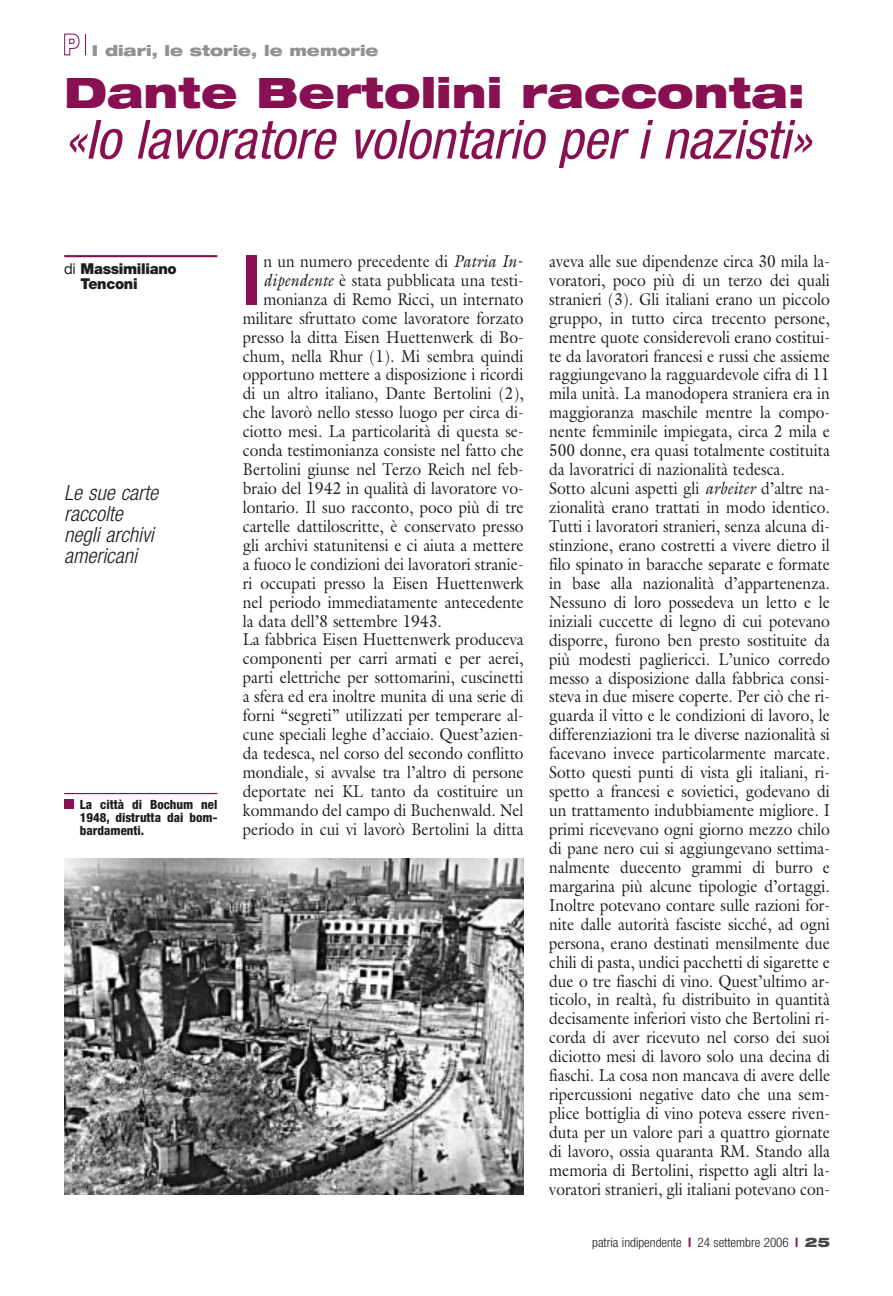
<style>
.page{position:relative;width:893px;height:1296px;background:#fff}
.page>*{position:absolute;margin:0;border:0;box-sizing:border-box;transform-origin:0 0}
.t1{font:800 condensed 69px "Helvetica Neue";color:#880f50;scale:.9 1}
.t2{font:italic condensed 54px "Helvetica Neue";color:#880f50}
.t3{font:900 expanded 42px "Helvetica Neue";color:#880f50}
.t4{font:italic 300 condensed 21px/21px "Helvetica Neue";color:#1c1f20}
.t5{font:17.25px/18.9px "Galliard";color:#1c1f20;scale:.9 1}
.t6{font:900 expanded 15px "Helvetica Neue";color:#909293}
.t7{font:900 15px/15px "Helvetica Neue";letter-spacing:-.02em;color:#1c1f20}
.t8{font:300 condensed 13.2px "Helvetica Neue";color:#1c1f20}
.t9{font:800 condensed 12.75px/12.8px "Helvetica Neue";color:#1c1f20;text-align:justify}
.s1{font-weight:400}
.s2{font-style:italic}
.s3{font-weight:700;color:#880f50}
.s4{font-weight:900;font-stretch:expanded;color:#47494a}
</style>
<div class="page">
<svg style="left:64px;top:33px;width:22px;height:23px"></svg>
<img style="left:64px;top:859px;width:459px;height:336px">
<hr style="left:64px;top:793px;width:153px;height:1px;background:#880f50">
<div style="left:64px;top:800px;width:9px;height:9px;background:#880f50"></div>
<hr style="left:64px;top:255px;width:153px;height:2px;background:#880f50">
<p class="t6" style="left:92px;top:45px;width:288px">I diari, le storie, le memorie</p>
<h3 class="t3" style="left:64px;top:77px;width:742px">Dante Bertolini racconta:</h3>
<h2 class="t2" style="left:64px;top:120px;width:748px">«Io lavoratore volontario per i nazisti»</h2>
<p class="t7" style="left:81px;top:263px;width:98px;text-indent:-16px"><span class="s1">di</span> Massimiliano<br>Tenconi</p>
<p class="t4" style="left:64px;top:484px;width:95px">Le sue carte raccolte negli archivi americani</p>
<p class="t9" style="left:80px;top:799px;width:139px">La città di Bochum nel 1948, distrutta dai bom&shy;bardamenti.</p>
<h1 class="t1" style="left:243px;top:255px;width:21px">I</h1>
<p class="t5" style="left:263px;top:253px;width:289px">n un numero precedente di <span class="s2">Patria In-</span></p>
<p class="t5" style="left:263px;top:272px;width:291px"><span class="s2">dipendente</span> è stata pubblicata una testi-</p>
<p class="t5" style="left:263px;top:291px;width:291px">monianza di Remo Ricci, un internato</p>
<p class="t5" style="left:243px;top:310px;width:313px">militare sfruttato come lavoratore forzato</p>
<p class="t5" style="left:243px;top:329px;width:313px">presso la ditta Eisen Huettenwerk di Bo-</p>
<p class="t5" style="left:243px;top:348px;width:313px">chum, nella Rhur (1). Mi sembra quindi</p>
<p class="t5" style="left:243px;top:367px;width:313px">opportuno mettere a disposizione i ricordi</p>
<p class="t5" style="left:243px;top:386px;width:313px">di un altro italiano, Dante Bertolini (2),</p>
<p class="t5" style="left:243px;top:405px;width:313px">che lavorò nello stesso luogo per circa di-</p>
<p class="t5" style="left:243px;top:424px;width:313px">ciotto mesi. La particolarità di questa se-</p>
<p class="t5" style="left:243px;top:443px;width:313px">conda testimonianza consiste nel fatto che</p>
<p class="t5" style="left:243px;top:462px;width:313px">Bertolini giunse nel Terzo Reich nel feb-</p>
<p class="t5" style="left:243px;top:480px;width:313px">braio del 1942 in qualità di lavoratore vo-</p>
<p class="t5" style="left:243px;top:499px;width:313px">lontario. Il suo racconto, poco più di tre</p>
<p class="t5" style="left:243px;top:518px;width:313px">cartelle dattiloscritte, è conservato presso</p>
<p class="t5" style="left:243px;top:537px;width:313px">gli archivi statunitensi e ci aiuta a mettere</p>
<p class="t5" style="left:243px;top:556px;width:313px">a fuoco le condizioni dei lavoratori stranie-</p>
<p class="t5" style="left:243px;top:575px;width:313px">ri occupati presso la Eisen Huettenwerk</p>
<p class="t5" style="left:243px;top:594px;width:313px">nel periodo immediatamente antecedente</p>
<p class="t5" style="left:243px;top:613px;width:223px">la data dell’8 settembre 1943.</p>
<p class="t5" style="left:243px;top:632px;width:313px">La fabbrica Eisen Huettenwerk produceva</p>
<p class="t5" style="left:243px;top:651px;width:313px">componenti per carri armati e per aerei,</p>
<p class="t5" style="left:243px;top:670px;width:313px">parti elettriche per sottomarini, cuscinetti</p>
<p class="t5" style="left:243px;top:689px;width:313px">a sfera ed era inoltre munita di una serie di</p>
<p class="t5" style="left:243px;top:708px;width:313px">forni “segreti” utilizzati per temperare al-</p>
<p class="t5" style="left:243px;top:727px;width:313px">cune speciali leghe d’acciaio. Quest’azien-</p>
<p class="t5" style="left:243px;top:746px;width:313px">da tedesca, nel corso del secondo conflitto</p>
<p class="t5" style="left:243px;top:764px;width:313px">mondiale, si avvalse tra l’altro di persone</p>
<p class="t5" style="left:243px;top:783px;width:313px">deportate nei KL tanto da costituire un</p>
<p class="t5" style="left:243px;top:802px;width:313px">kommando del campo di Buchenwald. Nel</p>
<p class="t5" style="left:243px;top:821px;width:313px">periodo in cui vi lavorò Bertolini la ditta</p>
<p class="t5" style="left:549px;top:253px;width:314px">aveva alle sue dipendenze circa 30 mila la&shy;voratori, poco più di un terzo dei quali stranieri (3). Gli italiani erano un piccolo gruppo, in tutto circa trecento persone, mentre quote considerevoli erano costitui&shy;te da lavoratori francesi e russi che assieme raggiungevano la ragguardevole cifra di 11 mila unità. La manodopera straniera era in maggioranza maschile mentre la compo&shy;nente femminile impiegata, circa 2 mila e 500 donne, era quasi totalmente costituita da lavoratrici di nazionalità tedesca.<br>Sotto alcuni aspetti gli <span class="s2">arbeiter</span> d’altre na&shy;zionalità erano trattati in modo identico.<br>Tutti i lavoratori stranieri, senza alcuna di&shy;stinzione, erano costretti a vivere dietro il filo spinato in baracche separate e formate in base alla nazionalità d’appartenenza.<br>Nessuno di loro possedeva un letto e le iniziali cuccette di legno di cui potevano disporre, furono ben presto sostituite da più modesti pagliericci. L’unico corredo messo a disposizione dalla fabbrica consi&shy;steva in due misere coperte. Per ciò che ri&shy;guarda il vitto e le condizioni di lavoro, le differenziazioni tra le diverse nazionalità si facevano invece particolarmente marcate.<br>Sotto questi punti di vista gli italiani, ri&shy;spetto a francesi e sovietici, godevano di un trattamento indubbiamente migliore. I primi ricevevano ogni giorno mezzo chilo di pane nero cui si aggiungevano settima&shy;nalmente duecento grammi di burro e margarina più alcune tipologie d’ortaggi.<br>Inoltre potevano contare sulle razioni for&shy;nite dalle autorità fasciste sicché, ad ogni persona, erano destinati mensilmente due chili di pasta, undici pacchetti di sigarette e due o tre fiaschi di vino. Quest’ultimo ar&shy;ticolo, in realtà, fu distribuito in quantità decisamente inferiori visto che Bertolini ri&shy;corda di aver ricevuto nel corso dei suoi diciotto mesi di lavoro solo una decina di fiaschi. La cosa non mancava di avere delle ripercussioni negative dato che una sem&shy;plice bottiglia di vino poteva essere riven&shy;duta per un valore pari a quattro giornate di lavoro, ossia quaranta RM. Stando alla memoria di Bertolini, rispetto agli altri la&shy;voratori stranieri, gli italiani potevano con-</p>
<p class="t8" style="left:592px;top:1238px;width:239px">patria indipendente <span class="s3">l</span> 24 settembre 2006 <span class="s3">l</span> <span class="s4">25</span></p>
</div>
